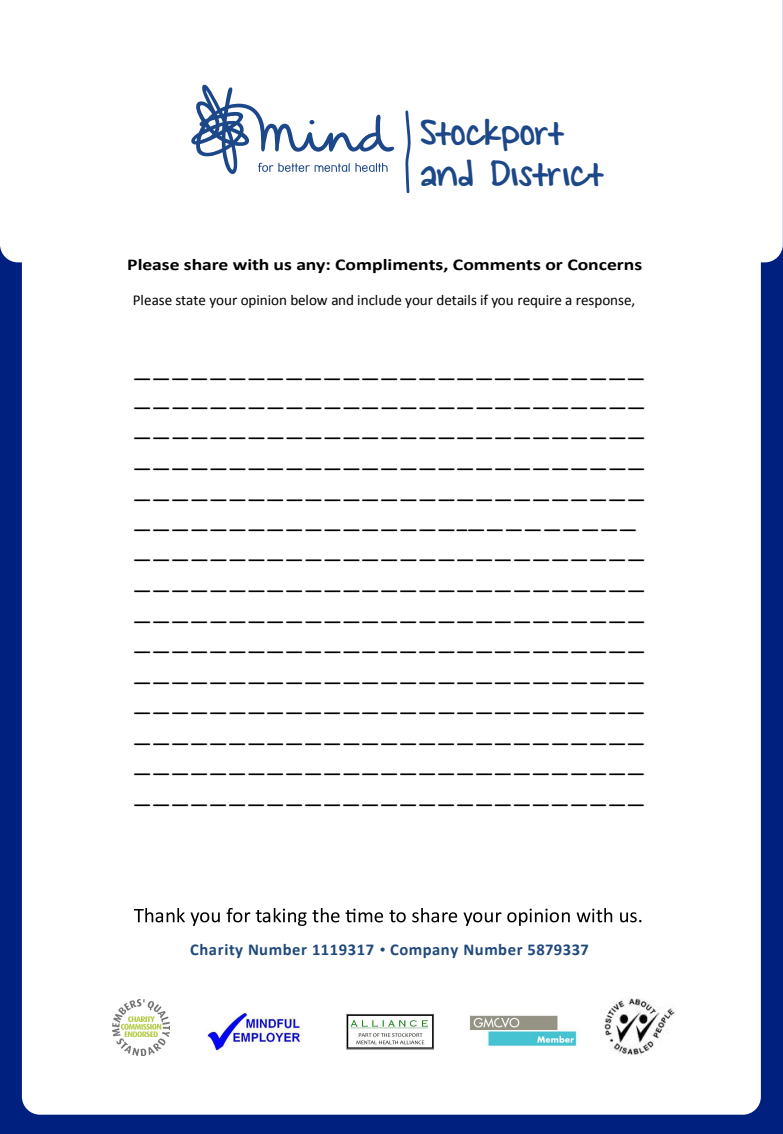
<style>
.page{position:relative;width:783px;height:1134px;background:#fff}
.page>*{position:absolute;margin:0;border:0;box-sizing:border-box;transform-origin:0 0}
.t1{font:42px/40.5px "KG Small Town Southern Girl";color:#1c4788}
.t2{font:20.85px/30.5px "Calibri";color:#000}
.t3{font:700 16.5px "Calibri";color:#000;scale:1.19 1}
.t4{font:700 16.5px "Calibri";letter-spacing:.035em;color:#1f497d}
.t5{font:15.15px "Calibri";color:#000}
.s1{font-family:"Times New Roman";font-weight:400}
</style>
<div class="page">
<div style="left:0;top:1px;width:783px;height:1133px;background:#002080"></div>
<div style="left:22px;top:240px;width:739px;height:875px;background:#fff;border-radius:18px"></div>
<div style="left:0;top:1px;width:783px;height:261px;background:#fff"></div>
<img style="left:113px;top:1000px;width:56px;height:56px">
<img style="left:204px;top:1012px;width:97px;height:41px">
<img style="left:469px;top:1015px;width:108px;height:31px">
<img style="left:604px;top:998px;width:70px;height:57px">
<img style="left:346px;top:1014px;width:88px;height:36px">
<svg style="left:134px;top:908px;width:507px;height:18px"></svg>
<svg style="left:190px;top:84px;width:205px;height:90px;background:#d2dae7"></svg>
<svg style="left:404px;top:109px;width:8px;height:86px"></svg>
<h1 class="t1" style="left:420px;top:115px;width:184px">Stockport and District</h1>
<p class="t3" style="left:127px;top:253px;width:434px">Please share with us any: Compliments, Comments or Concerns</p>
<p class="t5" style="left:133px;top:291px;width:504px">Please state your opinion below and include your details if you require a response,</p>
<p class="t2" style="left:133px;top:362px;width:514px">———————————————————————————</p>
<p class="t2" style="left:133px;top:391px;width:514px">——————————————————————————— ——————————————————————————— ——————————————————————————— ——————————————————————————— —————————————————–————————— ——————————————————————————— ——————————————————————————— ——————————————————————————— ——————————————————————————— ——————————————————————————— ——————————————————————————— ——————————————————————————— ——————————————————————————— ———————————————————————————</p>
<p class="t4" style="left:190px;top:938px;width:400px">Charity Number 1119317 <span class="s1">•</span> Company Number 5879337</p>
</div>
